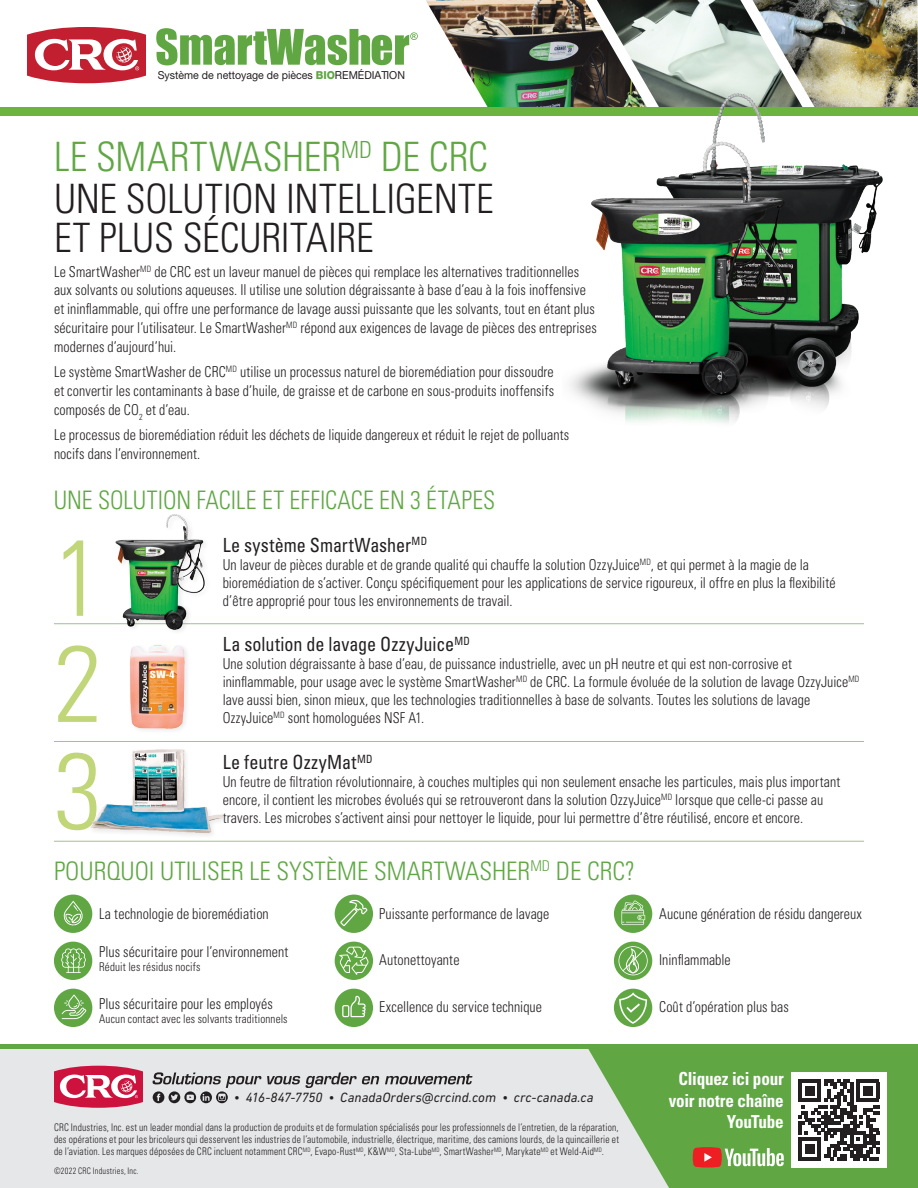
<style>
.page{position:relative;width:918px;height:1188px;background:#fff}
.page>*{position:absolute;margin:0;border:0;box-sizing:border-box;transform-origin:0 0}
.t1{font:300 condensed 108px "Univers LT Std";color:#c1d678}
.t2{font:300 condensed 40.5px/39px "Univers LT Std";letter-spacing:-.005em;color:#231f20}
.t3{font:300 condensed 40.5px "Univers LT Std";color:#60a744}
.Lead_in_paragraph{font:300 condensed 25.5px "Univers LT Std";color:#60a744}
.Lead_in_paragraph-2{font:300 condensed 25.5px "Univers LT Std";color:#60a744;scale:.95 1}
.Lead_in_paragraph-3{font:condensed 19.5px "Univers LT Std";letter-spacing:.005em;color:#231f20;scale:.93 1}
.t4{font:700 condensed 18px/21.6px "Univers LT Std";letter-spacing:-.01em;color:#fff;text-align:right;scale:.95 1}
.Lead_in_paragraph-4{font:300 condensed 15px/18.8px "Univers LT Std";letter-spacing:.005em;color:#231f20;scale:.93 1}
.t5{font:italic 13.65px "DIN Next LT Pro";color:#231f20}
.t6{font:300 condensed 12px "Univers LT Std";letter-spacing:.015em;color:#231f20;scale:.93 1}
.t7{font:11.1px "Helvetica Neue LT Std";color:#231f20;scale:.96 1}
.t8{font:300 condensed 10.5px/12px "Univers LT Std";letter-spacing:.025em;color:#231f20;text-align:justify;scale:.91 1}
.t9{font:300 condensed 9px "Univers LT Std";letter-spacing:.03em;color:#231f20;scale:.91 1}
.s1{font-weight:800;color:#60a744}
</style>
<div class="page">
<div style="left:0;top:1048px;width:918px;height:140px;background:#e6e7e9"></div>
<img style="left:826px;top:0;width:92px;height:107px">
<img style="left:670px;top:0;width:51px;height:82px">
<img style="left:498px;top:0;width:67px;height:107px">
<svg style="left:721px;top:0;width:105px;height:82px;background:#9aa29c"></svg>
<svg style="left:565px;top:0;width:105px;height:82px"></svg>
<div style="left:0;top:107px;width:918px;height:9px;background:#6cb43f"></div>
<svg style="left:27px;top:27px;width:119px;height:56px"></svg>
<svg style="left:156px;top:0;width:342px;height:107px"></svg>
<svg style="left:587px;top:1048px;width:331px;height:140px;fill:#60a744"></svg>
<hr style="left:0;top:1044px;width:918px;height:4px;background:#60a744">
<img style="left:562px;top:82px;width:335px;height:342px">
<div style="left:791px;top:1072px;width:95px;height:96px;background:#fff"></div>
<svg style="left:798px;top:1079px;width:81px;height:81px"></svg>
<hr style="left:54px;top:623px;width:810px;height:1px;background:#9ec485">
<hr style="left:54px;top:741px;width:810px;height:1px;background:#9ec485">
<hr style="left:54px;top:841px;width:810px;height:1px;background:#9ec485">
<div style="left:614px;top:942px;width:38px;height:38px;background:#60a744;border-radius:50%"></div>
<svg style="left:619px;top:946px;width:29px;height:29px"></svg>
<div style="left:614px;top:895px;width:38px;height:38px;background:#60a744;border-radius:50%"></div>
<svg style="left:621px;top:900px;width:24px;height:25px"></svg>
<div style="left:54px;top:895px;width:38px;height:38px;background:#60a744;border-radius:50%"></div>
<svg style="left:63px;top:901px;width:20px;height:25px"></svg>
<div style="left:54px;top:989px;width:38px;height:38px;background:#60a744;border-radius:50%"></div>
<svg style="left:62px;top:995px;width:24px;height:24px"></svg>
<div style="left:54px;top:942px;width:38px;height:38px;background:#60a744;border-radius:50%"></div>
<svg style="left:61px;top:948px;width:25px;height:25px"></svg>
<svg style="left:693px;top:1147px;width:91px;height:21px;background:#b49b71"></svg>
<div style="left:128px;top:643px;width:63px;height:91px;background:#231f20;opacity:.1"></div>
<img style="left:128px;top:645px;width:60px;height:83px">
<div style="left:335px;top:895px;width:38px;height:38px;background:#60a744;border-radius:50%"></div>
<svg style="left:340px;top:900px;width:28px;height:26px"></svg>
<div style="left:335px;top:942px;width:38px;height:38px;background:#60a744;border-radius:50%"></div>
<svg style="left:339px;top:947px;width:30px;height:28px"></svg>
<div style="left:614px;top:989px;width:38px;height:38px;background:#60a744;border-radius:50%"></div>
<svg style="left:619px;top:992px;width:28px;height:32px"></svg>
<img style="left:84px;top:749px;width:145px;height:93px">
<div style="left:335px;top:989px;width:38px;height:38px;background:#60a744;border-radius:50%"></div>
<svg style="left:342px;top:996px;width:24px;height:21px"></svg>
<img style="left:108px;top:514px;width:103px;height:117px">
<svg style="left:54px;top:1066px;width:89px;height:42px;background:#da5b79"></svg>
<svg style="left:152px;top:1072px;width:227px;height:31px"></svg>
<svg style="left:385px;top:1074px;width:88px;height:10px"></svg>
<p class="t7" style="left:158px;top:69px;width:259px">Système de nettoyage de pièces <span class="s1">BIO</span>REMÉDIATION</p>
<p class="t3" style="left:54px;top:132px;width:436px">LE SMARTWASHER<sup>MD</sup> DE CRC</p>
<p class="t2" style="left:54px;top:180px;width:441px">UNE SOLUTION INTELLIGENTE<br>ET PLUS SÉCURITAIRE</p>
<p class="Lead_in_paragraph-4" style="left:54px;top:262px;width:585px">Le SmartWasher<sup>MD</sup> de CRC est un laveur manuel de pièces qui remplace les alternatives traditionnelles aux solvants ou solutions aqueuses. Il utilise une solution dégraissante à base d’eau à la fois inoffensive et ininflammable, qui offre une performance de lavage aussi puissante que les solvants, tout en étant plus sécuritaire pour l’utilisateur. Le SmartWasher<sup>MD</sup> répond aux exigences de lavage de pièces des entreprises modernes d’aujourd’hui.</p>
<p class="Lead_in_paragraph-4" style="left:54px;top:363px;width:539px;text-align:justify">Le système SmartWasher de CRC<sup>MD</sup> utilise un processus naturel de bioremédiation pour dissoudre et convertir les contaminants à base d’huile, de graisse et de carbone en sous-produits inoffensifs composés de CO<sub>2</sub> et d’eau.</p>
<p class="Lead_in_paragraph-4" style="left:54px;top:426px;width:556px">Le processus de bioremédiation réduit les déchets de liquide dangereux et réduit le rejet de polluants nocifs dans l’environnement.</p>
<p class="Lead_in_paragraph-2" style="left:54px;top:485px;width:466px">UNE SOLUTION FACILE ET EFFICACE EN 3 ÉTAPES</p>
<p class="t1" style="left:54px;top:513px;width:49px">1</p>
<p class="t1" style="left:54px;top:619px;width:49px">2</p>
<p class="t1" style="left:54px;top:726px;width:49px">3</p>
<p class="Lead_in_paragraph-3" style="left:223px;top:532px;width:221px">Le système SmartWasher<sup>MD</sup></p>
<p class="Lead_in_paragraph-4" style="left:223px;top:555px;width:661px;line-height:18px">Un laveur de pièces durable et de grande qualité qui chauffe la solution OzzyJuice<sup>MD</sup>, et qui permet à la magie de la bioremédiation de s’activer. Conçu spécifiquement pour les applications de service rigoureux, il offre en plus la flexibilité d’être approprié pour tous les environnements de travail.</p>
<p class="Lead_in_paragraph-3" style="left:223px;top:632px;width:267px">La solution de lavage OzzyJuice<sup>MD</sup></p>
<p class="Lead_in_paragraph-4" style="left:223px;top:655px;width:686px;line-height:18px">Une solution dégraissante à base d’eau, de puissance industrielle, avec un pH neutre et qui est non-corrosive et ininflammable, pour usage avec le système SmartWasher<sup>MD</sup> de CRC. La formule évoluée de la solution de lavage OzzyJuice<sup>MD </sup>lave aussi bien, sinon mieux, que les technologies traditionnelles à base de solvants. Toutes les solutions de lavage OzzyJuice<sup>MD</sup> sont homologuées NSF A1.</p>
<p class="Lead_in_paragraph-3" style="left:223px;top:750px;width:163px">Le feutre OzzyMat<sup>MD</sup></p>
<p class="Lead_in_paragraph-4" style="left:223px;top:773px;width:666px;line-height:18px">Un feutre de filtration révolutionnaire, à couches multiples qui non seulement ensache les particules, mais plus important encore, il contient les microbes évolués qui se retrouveront dans la solution OzzyJuice<sup>MD</sup> lorsque que celle-ci passe au travers. Les microbes s’activent ainsi pour nettoyer le liquide, pour lui permettre d’être réutilisé, encore et encore.</p>
<p class="Lead_in_paragraph" style="left:54px;top:856px;width:583px">POURQUOI UTILISER LE SYSTÈME SMARTWASHER<sup>MD</sup> DE CRC?</p>
<p class="Lead_in_paragraph-4" style="left:99px;top:904px;width:184px">La technologie de bioremédiation</p>
<p class="Lead_in_paragraph-4" style="left:99px;top:943px;width:205px">Plus sécuritaire pour l’environnement</p>
<p class="t6" style="left:99px;top:959px;width:110px">Réduit les résidus nocifs</p>
<p class="Lead_in_paragraph-4" style="left:99px;top:995px;width:188px">Plus sécuritaire pour les employés</p>
<p class="t6" style="left:99px;top:1011px;width:204px">Aucun contact avec les solvants traditionnels</p>
<p class="Lead_in_paragraph-4" style="left:379px;top:904px;width:185px">Puissante performance de lavage</p>
<p class="Lead_in_paragraph-4" style="left:379px;top:951px;width:88px">Autonettoyante</p>
<p class="Lead_in_paragraph-4" style="left:379px;top:997px;width:177px">Excellence du service technique</p>
<p class="t5" style="left:234px;top:1089px;width:361px">• 416-847-7750 • CanadaOrders@crcind.com • crc-canada.ca</p>
<p class="t8" style="left:54px;top:1121px;width:622px">CRC Industries, Inc. est un leader mondial dans la production de produits et de formulation spécialisés pour les professionnels de l’entretien, de la réparation, des opérations et pour les bricoleurs qui desservent les industries de l’automobile, industrielle, électrique, maritime, des camions lourds, de la quincaillerie et de l’aviation. Les marques déposées de CRC incluent notamment CRC<sup>MD</sup>, Evapo-Rust<sup>MD</sup>, K&amp;W<sup>MD</sup>, Sta-Lube<sup>MD</sup>, SmartWasher<sup>MD</sup>, Marykate<sup>MD</sup> et Weld-Aid<sup>MD</sup>.</p>
<p class="t9" style="left:54px;top:1165px;width:95px">©2022 CRC Industries, Inc.</p>
<p class="Lead_in_paragraph-4" style="left:659px;top:904px;width:220px">Aucune génération de résidu dangereux</p>
<p class="Lead_in_paragraph-4" style="left:659px;top:951px;width:79px">Ininflammable</p>
<p class="Lead_in_paragraph-4" style="left:659px;top:997px;width:141px">Coût d’opération plus bas</p>
<p class="t4" style="left:669px;top:1068px;width:123px">Cliquez ici pour voir notre chaîne<br>YouTube</p>
</div>
